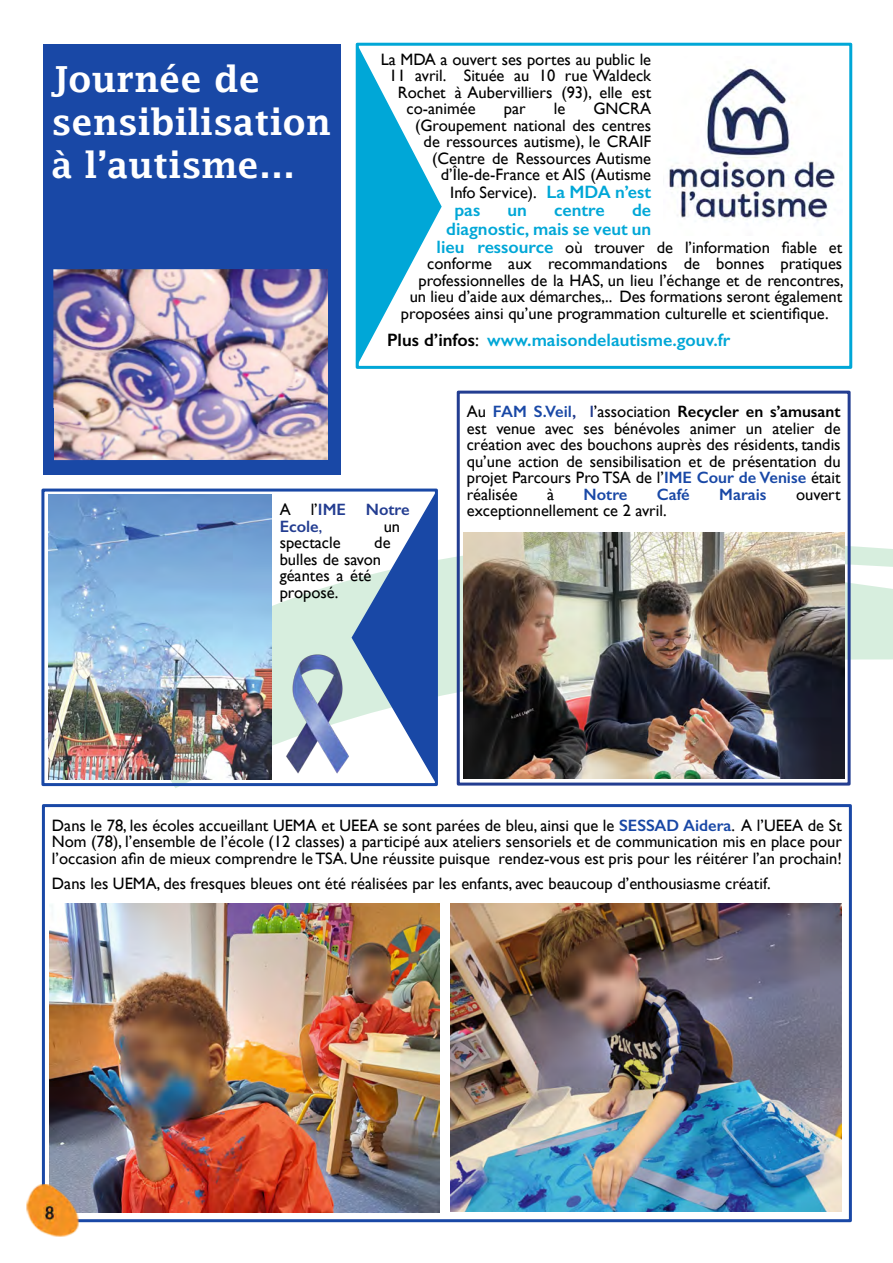
<style>
.page{position:relative;width:893px;height:1263px;background:#fff}
.page>*{position:absolute;margin:0;border:0;box-sizing:border-box;transform-origin:0 0}
.t1{font:600 36px/43.2px "Lucida Fax";color:#fff}
.t2{font:600 18px/18px "Gill Sans";color:#00a7d7;text-align:right}
.t3{font:16.5px/16.5px "Gill Sans";color:#000;text-align:justify}
.t4{font:600 16.5px "Gill Sans";color:#233d91}
.t5{font:600 16.5px "Gill Sans";color:#1948a6}
.s1{font-weight:600;font-size:18px;color:#00a7d7}
.s2{color:#000}
.s3{font-weight:400;color:#000}
.s4{font-weight:600;color:#1948a6}
.s5{font-weight:600;color:#213989}
.s6{font-weight:600}
.s7{font-weight:400}
</style>
<div class="page">
<svg style="left:42px;top:475px;width:851px;height:313px"></svg>
<div style="left:42px;top:804px;width:810px;height:418px;border:3px solid #1948a6"></div>
<img style="left:50px;top:903px;width:389px;height:309px">
<img style="left:451px;top:904px;width:391px;height:308px">
<div style="left:457px;top:391px;width:394px;height:394px;border:3px solid #233d91"></div>
<img style="left:463px;top:533px;width:381px;height:246px">
<div style="left:41px;top:489px;width:397px;height:297px;border:3px solid #1948a6"></div>
<img style="left:48px;top:494px;width:223px;height:285px">
<img style="left:284px;top:651px;width:68px;height:126px;border-radius:7px">
<svg style="left:352px;top:491px;width:85px;height:293px"></svg>
<div style="left:356px;top:43px;width:496px;height:326px;border:3px solid #00a7d7"></div>
<svg style="left:356px;top:45px;width:86px;height:323px"></svg>
<img style="left:669px;top:66px;width:166px;height:155px">
<div style="left:43px;top:45px;width:297px;height:430px;background:#1948a6"></div>
<img style="left:53px;top:269px;width:275px;height:191px">
<img style="left:27px;top:1184px;width:51px;height:52px">
<h1 class="t1" style="left:51px;top:60px;width:281px">Journée de sensibilisation à l’autisme…</h1>
<p class="t3" style="left:381px;top:53px;width:272px">La MDA a ouvert ses portes au public le</p>
<p class="t3" style="left:389px;top:69px;width:263px">11 avril. Située au 10 rue Waldeck</p>
<p class="t3" style="left:398px;top:86px;width:255px">Rochet à Aubervilliers (93), elle est</p>
<p class="t3" style="left:406px;top:102px;width:71px">co-animée</p>
<p class="t3" style="left:504px;top:102px;width:23px">par</p>
<p class="t3" style="left:554px;top:102px;width:13px">le</p>
<p class="t3" style="left:415px;top:102px;width:238px;text-align:right">GNCRA<br>(Groupement national des centres de ressources autisme), le CRAIF (Centre de Ressources Autisme d’Île-de-France et AIS (Autisme</p>
<p class="t3" style="left:450px;top:186px;width:202px">Info Service). <span class="s1">La MDA n’est</span></p>
<p class="t2" style="left:454px;top:203px;width:27px">pas</p>
<p class="t2" style="left:508px;top:203px;width:21px">un</p>
<p class="t2" style="left:554px;top:203px;width:52px">centre</p>
<p class="t2" style="left:446px;top:203px;width:207px">de<br>diagnostic, mais se veut un</p>
<p class="t3" style="left:437px;top:240px;width:407px"><span class="s1">lieu ressource</span> où trouver de l’information fiable et</p>
<p class="t3" style="left:427px;top:257px;width:416px">conforme aux recommandations de bonnes pratiques</p>
<p class="t3" style="left:418px;top:273px;width:427px">professionnelles de la HAS, un lieu l’échange et de rencontres,</p>
<p class="t3" style="left:410px;top:290px;width:434px">un lieu d’aide aux démarches,.. Des formations seront également</p>
<p class="t3" style="left:401px;top:306px;width:429px">proposées ainsi qu’une programmation culturelle et scientifique.</p>
<p class="t2" style="left:387px;top:332px;width:345px"><span class="s2">Plus d’infos</span><span class="s3">:</span> www.maisondelautisme.gouv.fr</p>
<p class="t3" style="left:467px;top:405px;width:375px">Au <span class="s4">FAM S.Veil</span><span class="s5">, l</span>’association <span class="s6">Recycler en s’amusant </span>est venue avec ses bénévoles animer un atelier de création avec des bouchons auprès des résidents, tandis qu’une action de sensibilisation et de présentation du projet Parcours Pro TSA de l’<span class="s4">IME Cour de Venise</span> était réalisée</p>
<p class="t3" style="left:547px;top:488px;width:9px">à</p>
<p class="t5" style="left:584px;top:488px;width:45px">Notre</p>
<p class="t5" style="left:657px;top:488px;width:34px">Café</p>
<p class="t5" style="left:719px;top:488px;width:49px">Marais</p>
<p class="t3" style="left:796px;top:488px;width:46px">ouvert</p>
<p class="t4" style="left:280px;top:503px;width:132px"><span class="s3">A l’</span>IME Notre</p>
<p class="t3" style="left:467px;top:504px;width:201px">exceptionnellement ce 2 avril.</p>
<p class="t4" style="left:280px;top:520px;width:44px">Ecole<span class="s7">,</span></p>
<p class="t3" style="left:384px;top:519px;width:18px">un</p>
<p class="t3" style="left:280px;top:536px;width:63px">spectacle</p>
<p class="t3" style="left:280px;top:536px;width:112px;text-align:left;text-indent:95px">de bulles de savon géantes a été proposé.</p>
<p class="t3" style="left:52px;top:818px;width:791px">Dans le 78, les écoles accueillant UEMA et UEEA se sont parées de bleu, ainsi que le <span class="s4">SESSAD Aidera</span>. A l’UEEA de St Nom (78), l’ensemble de l’école (12 classes) a participé aux ateliers sensoriels et de communication mis en place pour l’occasion afin de mieux comprendre le TSA. Une réussite puisque rendez-vous est pris pour les réitérer l’an prochain!</p>
<p class="t3" style="left:52px;top:877px;width:720px">Dans les UEMA, des fresques bleues ont été réalisées par les enfants, avec beaucoup d’enthousiasme créatif.</p>
</div>
